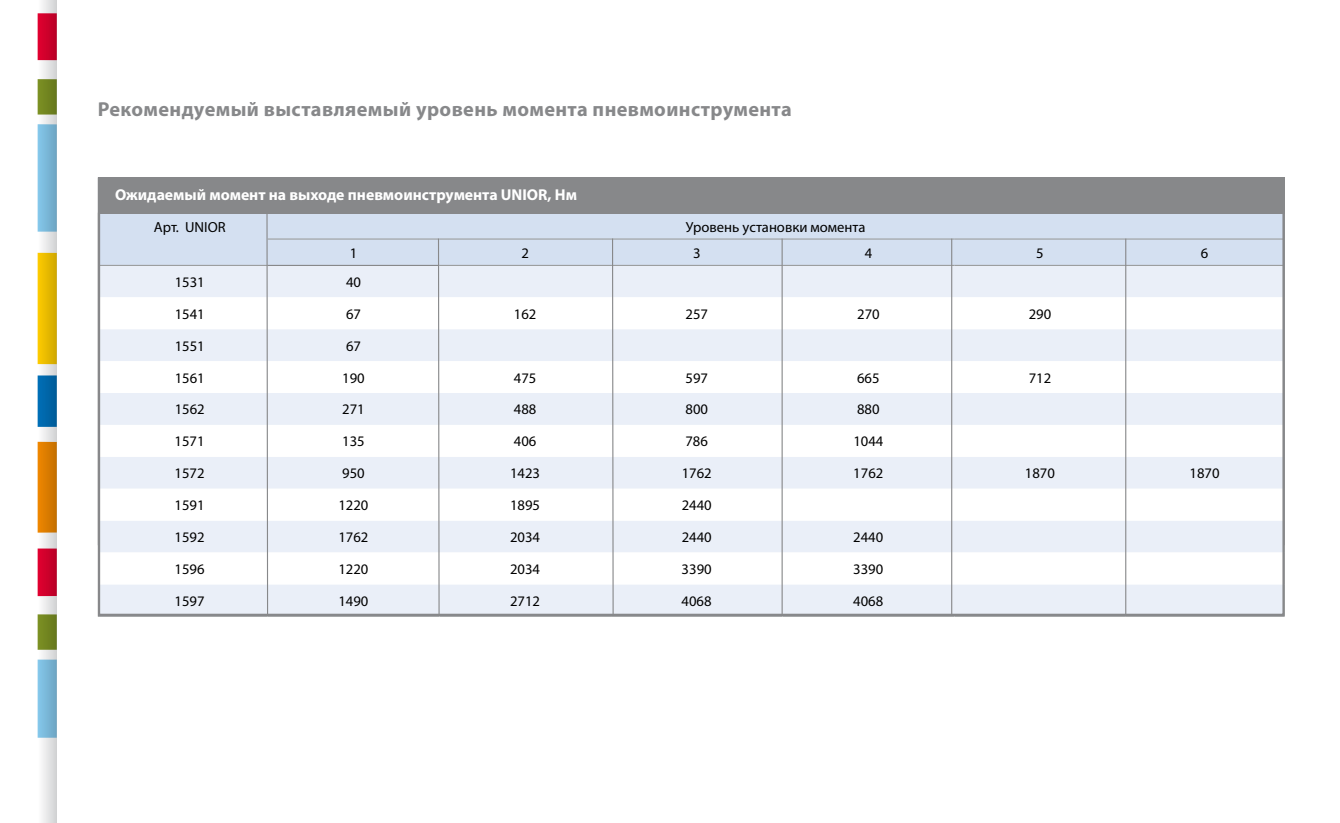
<style>
.page{position:relative;width:1340px;height:823px;background:#fff}
.page>*{position:absolute;margin:0;border:0;box-sizing:border-box;transform-origin:0 0}
.t1{font:700 20.25px "Myriad Pro";letter-spacing:.02em;color:#87888a}
.t2{font:700 15.75px "Myriad Pro";color:#fff}
.t3{font:14.62px "Myriad Pro";color:#000}
</style>
<div class="page">
<svg style="left:38px;top:0;width:19px;height:823px;background:#b19f81"></svg>
<div style="left:101px;top:214px;width:1180px;height:51px;background:#d4e0f1"></div>
<div style="left:101px;top:266px;width:165px;height:347px;background:#eaeff8"></div>
<div style="left:268px;top:266px;width:1013px;height:347px;background:#eaeff8"></div>
<svg style="left:101px;top:297px;width:1180px;height:287px"></svg>
<hr style="left:439px;top:265px;width:172px;height:1px;background:#9c9e9f">
<hr style="left:611px;top:265px;width:171px;height:1px;background:#9c9e9f">
<hr style="left:782px;top:265px;width:172px;height:1px;background:#9c9e9f">
<hr style="left:954px;top:265px;width:171px;height:1px;background:#9c9e9f">
<hr style="left:1125px;top:265px;width:159px;height:1px;background:#9c9e9f">
<hr style="left:268px;top:616px;width:171px;height:1px;background:#9c9e9f">
<hr style="left:439px;top:616px;width:172px;height:1px;background:#9c9e9f">
<hr style="left:611px;top:616px;width:171px;height:1px;background:#9c9e9f">
<hr style="left:782px;top:616px;width:172px;height:1px;background:#9c9e9f">
<hr style="left:954px;top:616px;width:171px;height:1px;background:#9c9e9f">
<hr style="left:1125px;top:616px;width:159px;height:1px;background:#9c9e9f">
<hr style="left:268px;top:238px;width:171px;height:2px;background:#9c9e9f">
<hr style="left:439px;top:238px;width:172px;height:2px;background:#9c9e9f">
<hr style="left:611px;top:238px;width:171px;height:2px;background:#9c9e9f">
<hr style="left:782px;top:238px;width:172px;height:2px;background:#9c9e9f">
<hr style="left:954px;top:238px;width:171px;height:2px;background:#9c9e9f">
<hr style="left:1125px;top:238px;width:159px;height:2px;background:#9c9e9f">
<hr style="left:98px;top:265px;width:170px;height:1px;background:#9c9e9f">
<hr style="left:98px;top:616px;width:170px;height:1px;background:#9c9e9f">
<hr style="left:268px;top:265px;width:171px;height:1px;background:#87888a">
<div style="left:98px;top:178px;width:1186px;height:36px;background:#87888a"></div>
<hr style="left:266px;top:213px;width:2px;height:403px;background:#87888a">
<hr style="left:438px;top:239px;width:1px;height:377px;background:#87888a">
<hr style="left:612px;top:238px;width:1px;height:378px;background:#87888a">
<hr style="left:781px;top:238px;width:1px;height:378px;background:#87888a">
<hr style="left:951px;top:239px;width:1px;height:377px;background:#87888a">
<hr style="left:1125px;top:239px;width:1px;height:375px;background:#87888a">
<p class="t1" style="left:98px;top:96px;width:695px">Рекомендуемый выставляемый уровень момента пневмоинструмента</p>
<p class="t2" style="left:115px;top:184px;width:463px">Ожидаемый момент на выходе пневмоинструмента UNIOR, Нм</p>
<p class="t3" style="left:154px;top:218px;width:73px">Арт. UNIOR</p>
<p class="t3" style="left:686px;top:218px;width:181px">Уровень установки момента</p>
<p class="t3" style="left:350px;top:244px;width:9px">1</p>
<p class="t3" style="left:521px;top:244px;width:9px">2</p>
<p class="t3" style="left:693px;top:244px;width:9px">3</p>
<p class="t3" style="left:864px;top:244px;width:9px">4</p>
<p class="t3" style="left:1036px;top:244px;width:9px">5</p>
<p class="t3" style="left:1200px;top:244px;width:9px">6</p>
<p class="t3" style="left:175px;top:273px;width:32px">1531</p>
<p class="t3" style="left:346px;top:273px;width:17px">40</p>
<p class="t3" style="left:175px;top:305px;width:32px">1541</p>
<p class="t3" style="left:346px;top:305px;width:17px">67</p>
<p class="t3" style="left:514px;top:305px;width:24px">162</p>
<p class="t3" style="left:685px;top:305px;width:24px">257</p>
<p class="t3" style="left:857px;top:305px;width:24px">270</p>
<p class="t3" style="left:1028px;top:305px;width:24px">290</p>
<p class="t3" style="left:175px;top:337px;width:32px">1551</p>
<p class="t3" style="left:346px;top:337px;width:17px">67</p>
<p class="t3" style="left:175px;top:369px;width:32px">1561</p>
<p class="t3" style="left:342px;top:369px;width:24px">190</p>
<p class="t3" style="left:514px;top:369px;width:24px">475</p>
<p class="t3" style="left:685px;top:369px;width:24px">597</p>
<p class="t3" style="left:857px;top:369px;width:24px">665</p>
<p class="t3" style="left:1028px;top:369px;width:24px">712</p>
<p class="t3" style="left:175px;top:400px;width:32px">1562</p>
<p class="t3" style="left:342px;top:400px;width:24px">271</p>
<p class="t3" style="left:514px;top:400px;width:24px">488</p>
<p class="t3" style="left:685px;top:400px;width:24px">800</p>
<p class="t3" style="left:857px;top:400px;width:24px">880</p>
<p class="t3" style="left:175px;top:432px;width:32px">1571</p>
<p class="t3" style="left:342px;top:432px;width:24px">135</p>
<p class="t3" style="left:514px;top:432px;width:24px">406</p>
<p class="t3" style="left:685px;top:432px;width:24px">786</p>
<p class="t3" style="left:853px;top:432px;width:32px">1044</p>
<p class="t3" style="left:175px;top:464px;width:32px">1572</p>
<p class="t3" style="left:342px;top:464px;width:24px">950</p>
<p class="t3" style="left:510px;top:464px;width:32px">1423</p>
<p class="t3" style="left:681px;top:464px;width:32px">1762</p>
<p class="t3" style="left:853px;top:464px;width:32px">1762</p>
<p class="t3" style="left:1024px;top:464px;width:32px">1870</p>
<p class="t3" style="left:1189px;top:464px;width:32px">1870</p>
<p class="t3" style="left:175px;top:496px;width:32px">1591</p>
<p class="t3" style="left:338px;top:496px;width:32px">1220</p>
<p class="t3" style="left:510px;top:496px;width:32px">1895</p>
<p class="t3" style="left:681px;top:496px;width:32px">2440</p>
<p class="t3" style="left:175px;top:528px;width:32px">1592</p>
<p class="t3" style="left:338px;top:528px;width:32px">1762</p>
<p class="t3" style="left:510px;top:528px;width:32px">2034</p>
<p class="t3" style="left:681px;top:528px;width:32px">2440</p>
<p class="t3" style="left:853px;top:528px;width:32px">2440</p>
<p class="t3" style="left:174px;top:560px;width:32px">1596</p>
<p class="t3" style="left:338px;top:560px;width:32px">1220</p>
<p class="t3" style="left:510px;top:560px;width:32px">2034</p>
<p class="t3" style="left:681px;top:560px;width:32px">3390</p>
<p class="t3" style="left:853px;top:560px;width:32px">3390</p>
<p class="t3" style="left:174px;top:591px;width:32px">1597</p>
<p class="t3" style="left:338px;top:591px;width:32px">1490</p>
<p class="t3" style="left:510px;top:591px;width:32px">2712</p>
<p class="t3" style="left:681px;top:591px;width:32px">4068</p>
<p class="t3" style="left:853px;top:591px;width:32px">4068</p>
</div>
